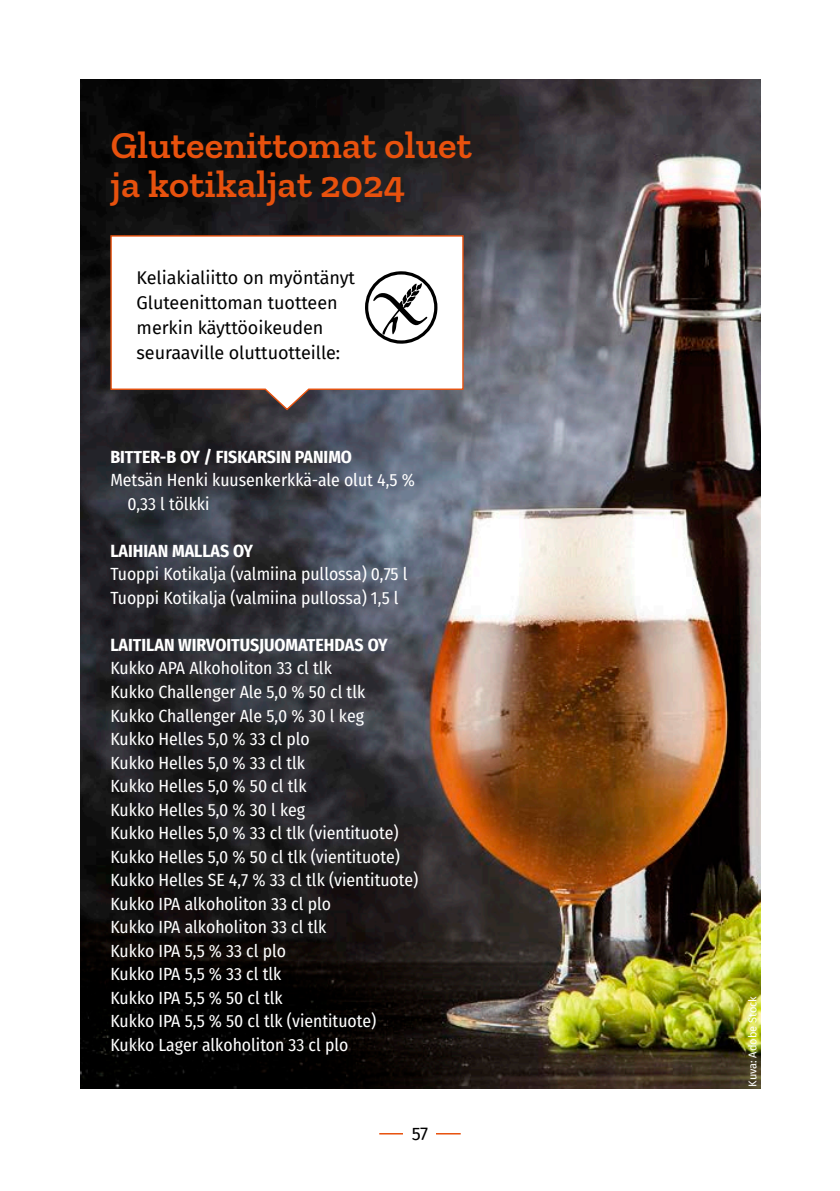
<style>
.page{position:relative;width:840px;height:1191px;background:#fff}
.page>*{position:absolute;margin:0;border:0;box-sizing:border-box;transform-origin:0 0}
.t1{font:600 38.6px/38.6px "Zilla Slab";letter-spacing:.005em;color:#e8510d}
.t2{font:18px/25px "Fira Sans";letter-spacing:-.005em;color:#000}
.t3{font:17.6px/23.4px "Fira Sans Condensed";color:#fff}
.t4{font:700 17.6px "Fira Sans Condensed";color:#fff}
.t5{font:11px "Fira Sans";letter-spacing:-.005em;color:#fff}
</style>
<div class="page">
<hr style="left:379px;top:1133px;width:81px;height:1px;background:#e8510d">
<div style="left:403px;top:1122px;width:33px;height:25px;background:#fff"></div>
<img style="left:80px;top:79px;width:680px;height:1010px">
<svg style="left:110px;top:234px;width:354px;height:177px"></svg>
<svg style="left:364px;top:271px;width:73px;height:73px"></svg>
<h1 class="t1" style="left:111px;top:126px;width:362px">Gluteenittomat oluet ja kotikaljat 2024</h1>
<p class="t2" style="left:136px;top:264px;width:220px">Keliakialiitto on myöntänyt<br>Gluteenittoman tuotteen merkin käyttöoikeuden seuraaville oluttuotteille:</p>
<p class="t4" style="left:110px;top:442px;width:243px">BITTER-B OY / FISKARSIN PANIMO</p>
<p class="t3" style="left:127px;top:468px;width:289px;text-indent:-17px">Metsän Henki kuusenkerkkä-ale olut 4,5 %<br>0,33 l tölkki</p>
<p class="t4" style="left:110px;top:536px;width:144px">LAIHIAN MALLAS OY</p>
<p class="t3" style="left:110px;top:562px;width:298px">Tuoppi Kotikalja (valmiina pullossa) 0,75 l<br>Tuoppi Kotikalja (valmiina pullossa) 1,5 l</p>
<p class="t4" style="left:110px;top:630px;width:279px">LAITILAN WIRVOITUSJUOMATEHDAS OY</p>
<p class="t3" style="left:110px;top:656px;width:309px">Kukko APA Alkoholiton 33 cl tlk<br>Kukko Challenger Ale 5,0 % 50 cl tlk<br>Kukko Challenger Ale 5,0 % 30 l keg<br>Kukko Helles 5,0 % 33 cl plo<br>Kukko Helles 5,0 % 33 cl tlk<br>Kukko Helles 5,0 % 50 cl tlk<br>Kukko Helles 5,0 % 30 l keg<br>Kukko Helles 5,0 % 33 cl tlk (vientituote)<br>Kukko Helles 5,0 % 50 cl tlk (vientituote)<br>Kukko Helles SE 4,7 % 33 cl tlk (vientituote)<br>Kukko IPA alkoholiton 33 cl plo<br>Kukko IPA alkoholiton 33 cl tlk<br>Kukko IPA 5,5 % 33 cl plo<br>Kukko IPA 5,5 % 33 cl tlk<br>Kukko IPA 5,5 % 50 cl tlk<br>Kukko IPA 5,5 % 50 cl tlk (vientituote)<br>Kukko Lager alkoholiton 33 cl plo</p>
<p class="t2" style="left:411px;top:1120px;width:18px">57</p>
<p class="t5" style="left:744px;top:1086px;width:92px;rotate:-90deg">Kuva: Adobe Stock</p>
</div>
